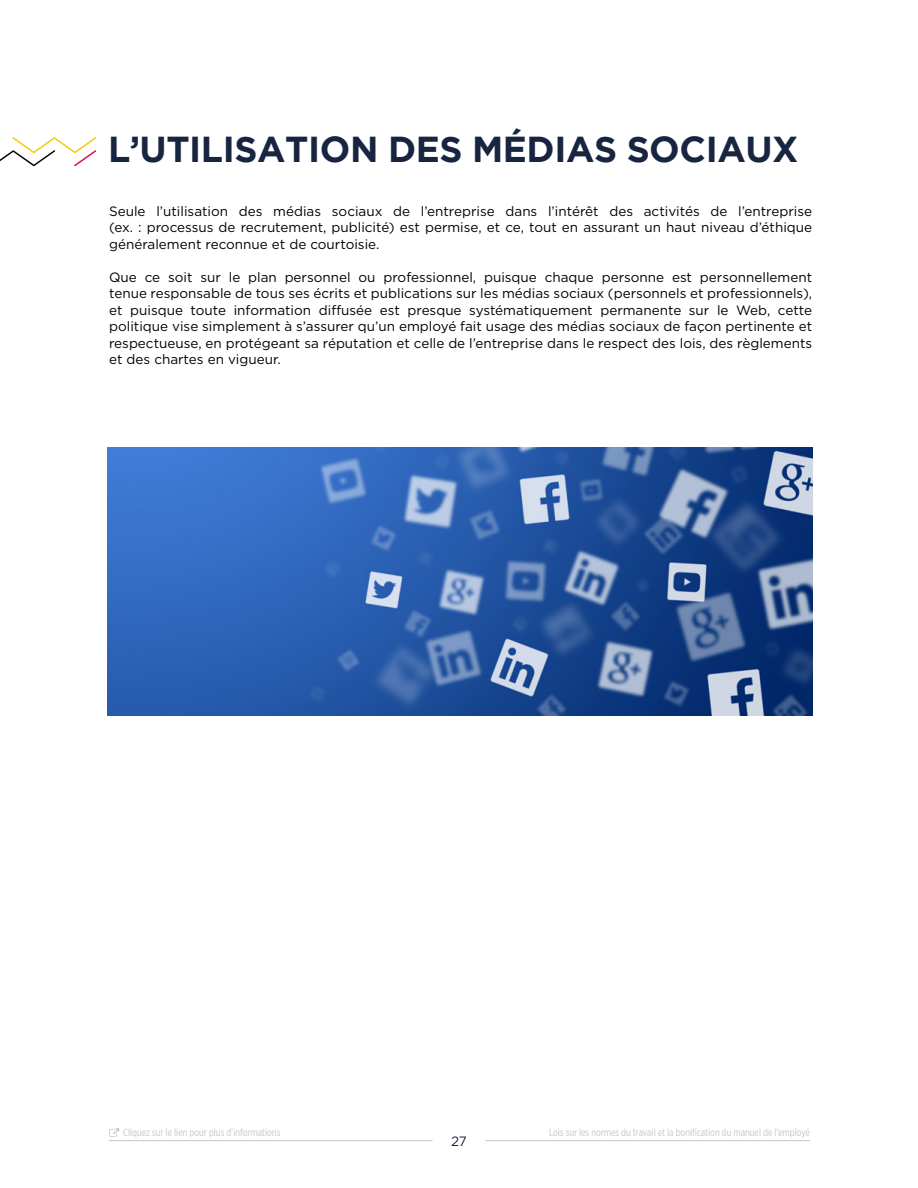
<style>
.page{position:relative;width:918px;height:1188px;background:#fff}
.page>*{position:absolute;margin:0;border:0;box-sizing:border-box;transform-origin:0 0}
.t1{font:700 36px "Gotham";letter-spacing:-.01em;color:#172541}
.t2{font:13.5px/16.5px "Gotham";color:#000;text-align:justify}
.t3{font:13.5px "Gotham";color:#172541}
.t4{font:10.5px "Gotham X Narrow";color:#c6c6c6}
</style>
<div class="page">
<svg style="left:109px;top:1128px;width:10px;height:9px"></svg>
<hr style="left:109px;top:1140px;width:324px;height:1px;background:#c6c6c6">
<hr style="left:485px;top:1140px;width:325px;height:1px;background:#c6c6c6">
<img style="left:107px;top:448px;width:705px;height:267px">
<svg style="left:0;top:137px;width:96px;height:29px"></svg>
<h1 class="t1" style="left:108px;top:129px;width:692px">L’UTILISATION DES MÉDIAS SOCIAUX</h1>
<p class="t2" style="left:109px;top:203px;width:705px">Seule l’utilisation des médias sociaux de l’entreprise dans l’intérêt des activités de l’entreprise (ex. : processus de recrutement, publicité) est permise, et ce, tout en assurant un haut niveau d’éthique généralement reconnue et de courtoisie.</p>
<p class="t2" style="left:109px;top:269px;width:705px">Que ce soit sur le plan personnel ou professionnel, puisque chaque personne est personnellement tenue responsable de tous ses écrits et publications sur les médias sociaux (personnels et professionnels), et puisque toute information diffusée est presque systématiquement permanente sur le Web, cette politique vise simplement à s’assurer qu’un employé fait usage des médias sociaux de façon pertinente et respectueuse, en protégeant sa réputation et celle de l’entreprise dans le respect des lois, des règlements et des chartes en vigueur.</p>
<p class="t4" style="left:123px;top:1127px;width:159px">Cliquez sur le lien pour plus d’informations</p>
<p class="t4" style="left:549px;top:1127px;width:263px">Lois sur les normes du travail et la bonification du manuel de l’employé</p>
<p class="t3" style="left:451px;top:1132px;width:17px">27</p>
</div>
